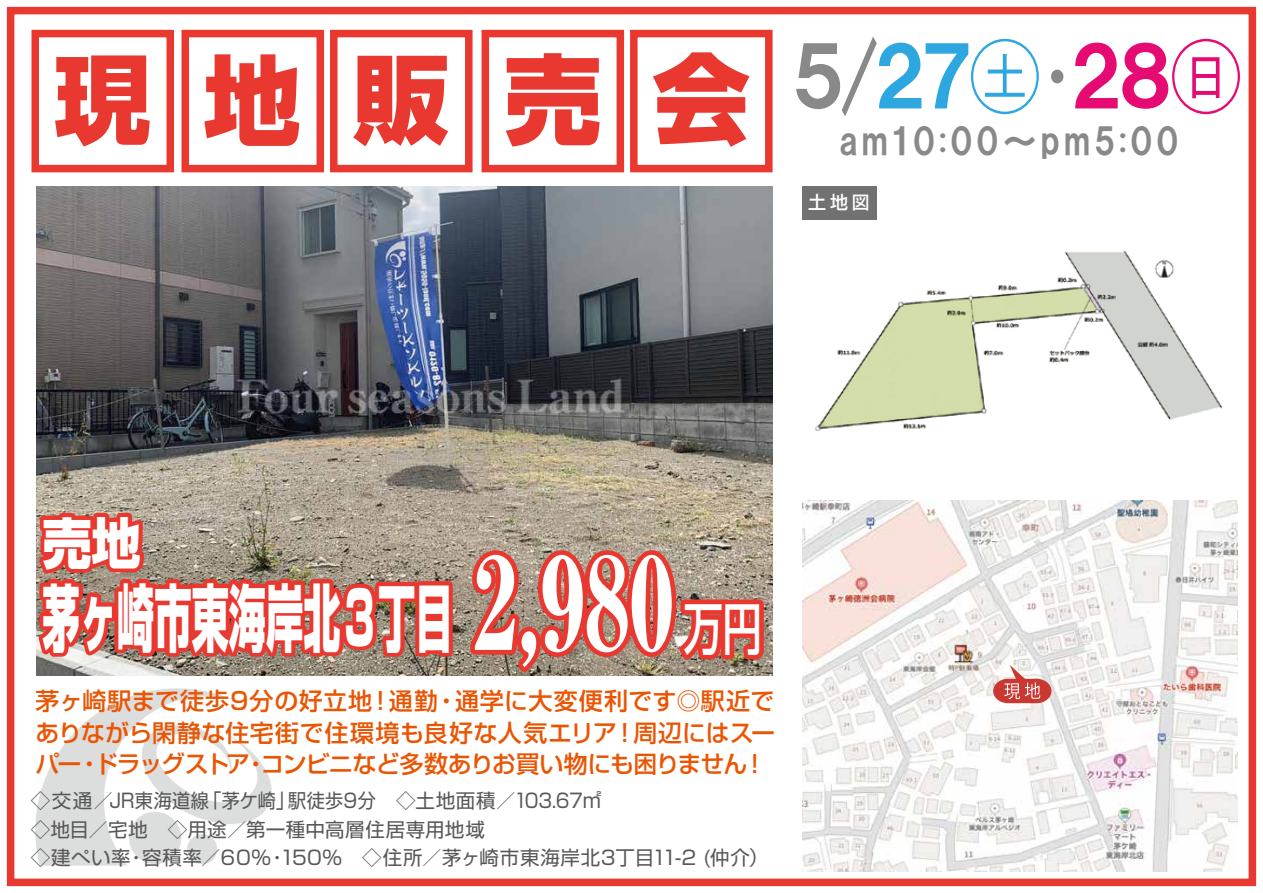
<style>
.page{position:relative;width:1263px;height:893px;background:#fff}
.page>*{position:absolute;margin:0;border:0;box-sizing:border-box;transform-origin:0 0}
.t1{font:800 97.5px "Shin Go Pr 5";letter-spacing:.53em;color:#e8382f}
.t2{font:81px "HGP Soei Kakugothic UB";color:#898989;scale:.9 1}
.t3{font:800 73.05px "Shin Go Pr 5";color:#fff;scale:.51 1}
.t4{font:500 55.95px "Shin Go Pr 5";color:#fff;scale:.7 1}
.t5{font:800 54.9px "Shin Go Pr 5";color:#fff;scale:.9 1}
.t6{font:36px "HGP Soei Kakugothic UB";letter-spacing:.095em;color:#898989}
.t7{font:500 24px/31.5px "Shin Go Pr 5";letter-spacing:-.025em;color:#ea5504;text-align:justify}
.t8{font:19.5px/28.5px "Shin Go Pr 5";letter-spacing:.015em;color:#595757}
.t9{font:500 18px "Shin Go Pr 5";color:#fff}
.s1{color:#2ea7e0}
.s2{font-family:"Koz Go Pro";color:#2ea7e0}
.s3{font-family:"Shin Go Pr 5"}
.s4{color:#e60b72}
.s5{font-family:"Koz Go Pro";color:#e60b72}
.s6{font-family:"Ryumin Pr 5";font-size:127.2px}
</style>
<div class="page">
<svg style="left:35px;top:688px;width:237px;height:178px"></svg>
<img style="left:815px;top:250px;width:407px;height:181px">
<img style="left:36px;top:186px;width:737px;height:489px">
<svg style="left:36px;top:509px;width:421px;height:167px;background:#bf6e61"></svg>
<svg style="left:466px;top:546px;width:302px;height:130px;background:#c3695c"></svg>
<img style="left:802px;top:501px;width:435px;height:370px">
<svg style="left:993px;top:665px;width:58px;height:38px"></svg>
<div style="left:7px;top:7px;width:1249px;height:879px;border:8px solid #e8382f"></div>
<div style="left:31px;top:30px;width:143px;height:142px;border:8px solid #e8382f"></div>
<div style="left:181px;top:30px;width:143px;height:142px;border:8px solid #e8382f"></div>
<div style="left:330px;top:30px;width:142px;height:142px;border:8px solid #e8382f"></div>
<div style="left:481px;top:30px;width:143px;height:142px;border:8px solid #e8382f"></div>
<div style="left:630px;top:30px;width:142px;height:142px;border:8px solid #e8382f"></div>
<div style="left:802px;top:186px;width:75px;height:34px;background:#727171"></div>
<h1 class="t1" style="left:54px;top:22px;width:697px">現地販売会</h1>
<h2 class="t2" style="left:791px;top:36px;width:503px">５/<span class="s1">２７</span><span class="s2">㊏</span><span class="s3">・</span><span class="s4">２８</span><span class="s5">㊐</span></h2>
<h3 class="t6" style="left:839px;top:123px;width:341px">am10:00～pm5:00</h3>
<p class="t9" style="left:808px;top:187px;width:63px">土地図</p>
<h3 class="t5" style="left:43px;top:499px;width:111px">売地</h3>
<h3 class="t3" style="left:43px;top:560px;width:1239px">茅ヶ崎市東海岸北３丁目 <span class="s6">2,980</span></h3>
<h3 class="t4" style="left:684px;top:583px;width:113px">万円</h3>
<p class="t7" style="left:35px;top:683px;width:741px">茅ヶ崎駅まで徒歩9分の好立地！通勤・通学に大変便利です◎駅近でありながら閑静な住宅街で住環境も良好な人気エリア！周辺にはスーパー・ドラッグストア・コンビニなど多数ありお買い物にも困りません！</p>
<p class="t8" style="left:31px;top:784px;width:739px">◇交通／JR東海道線「茅ケ崎」駅徒歩9分 ◇土地面積／103.67㎡<br>◇地目／宅地　◇用途／第一種中高層住居専用地域<br>◇建ぺい率・容積率／６0％・150％　◇住所／茅ヶ崎市東海岸北3丁目11-2 (仲介）</p>
</div>
